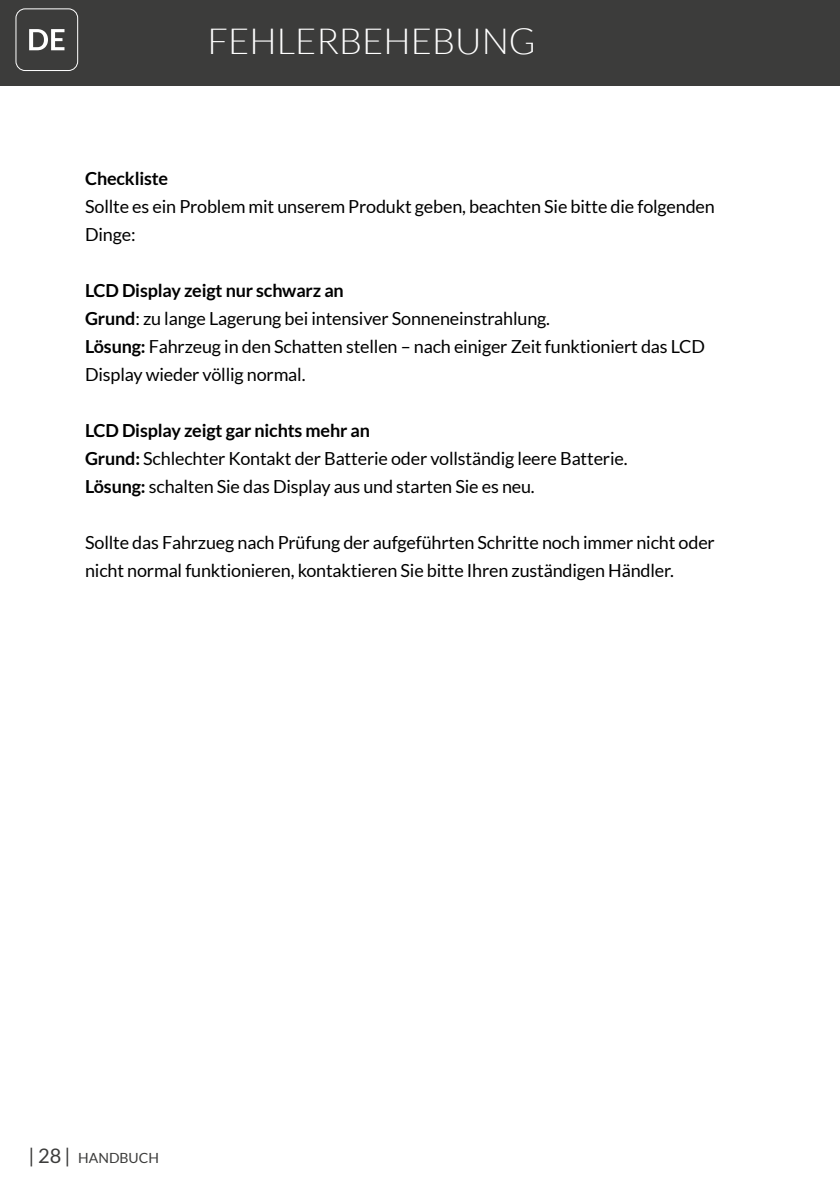
<style>
.page{position:relative;width:840px;height:1191px;background:#fff}
.page>*{position:absolute;margin:0;border:0;box-sizing:border-box;transform-origin:0 0}
.t1{font:300 36px "Lato";color:#fff}
.t2{font:18px/28px "Lato";letter-spacing:-.01em;color:#000}
.t3{font:700 18px "Lato";letter-spacing:-.01em;color:#000}
.t4{font:14px "Lato";color:#3c3c3b}
.s1{font-weight:700}
.s2{font-size:20px}
</style>
<div class="page">
<div style="left:0;top:0;width:839px;height:85px;background:#3c3c3b"></div>
<div style="left:16px;top:9px;width:62px;height:62px;border:1px solid #fff;border-radius:9px"></div>
<svg style="left:29px;top:29px;width:35px;height:21px"></svg>
<h1 class="t1" style="left:207px;top:22px;width:329px">FEHLERBEHEBUNG</h1>
<p class="t3" style="left:85px;top:168px;width:84px">Checkliste</p>
<p class="t2" style="left:85px;top:192px;width:631px">Sollte es ein Problem mit unserem Produkt geben, beachten Sie bitte die folgenden<br>Dinge:</p>
<p class="t2" style="left:85px;top:276px;width:621px"><span class="s1">LCD Display zeigt nur schwarz an<br>Grund</span>: zu lange Lagerung bei intensiver Sonneneinstrahlung.<br><span class="s1">Lösung:</span> Fahrzeug in den Schatten stellen – nach einiger Zeit funktioniert das LCD Display wieder völlig normal.</p>
<p class="t2" style="left:85px;top:416px;width:543px"><span class="s1">LCD Display zeigt gar nichts mehr an<br>Grund:</span> Schlechter Kontakt der Batterie oder vollständig leere Batterie.<br><span class="s1">Lösung:</span> schalten Sie das Display aus und starten Sie es neu.</p>
<p class="t2" style="left:85px;top:528px;width:631px">Sollte das Fahrzueg nach Prüfung der aufgeführten Schritte noch immer nicht oder nicht normal funktionieren, kontaktieren Sie bitte Ihren zuständigen Händler.</p>
<p class="t4" style="left:28px;top:1149px;width:132px"><span class="s2">| 28 |</span> HANDBUCH</p>
</div>
